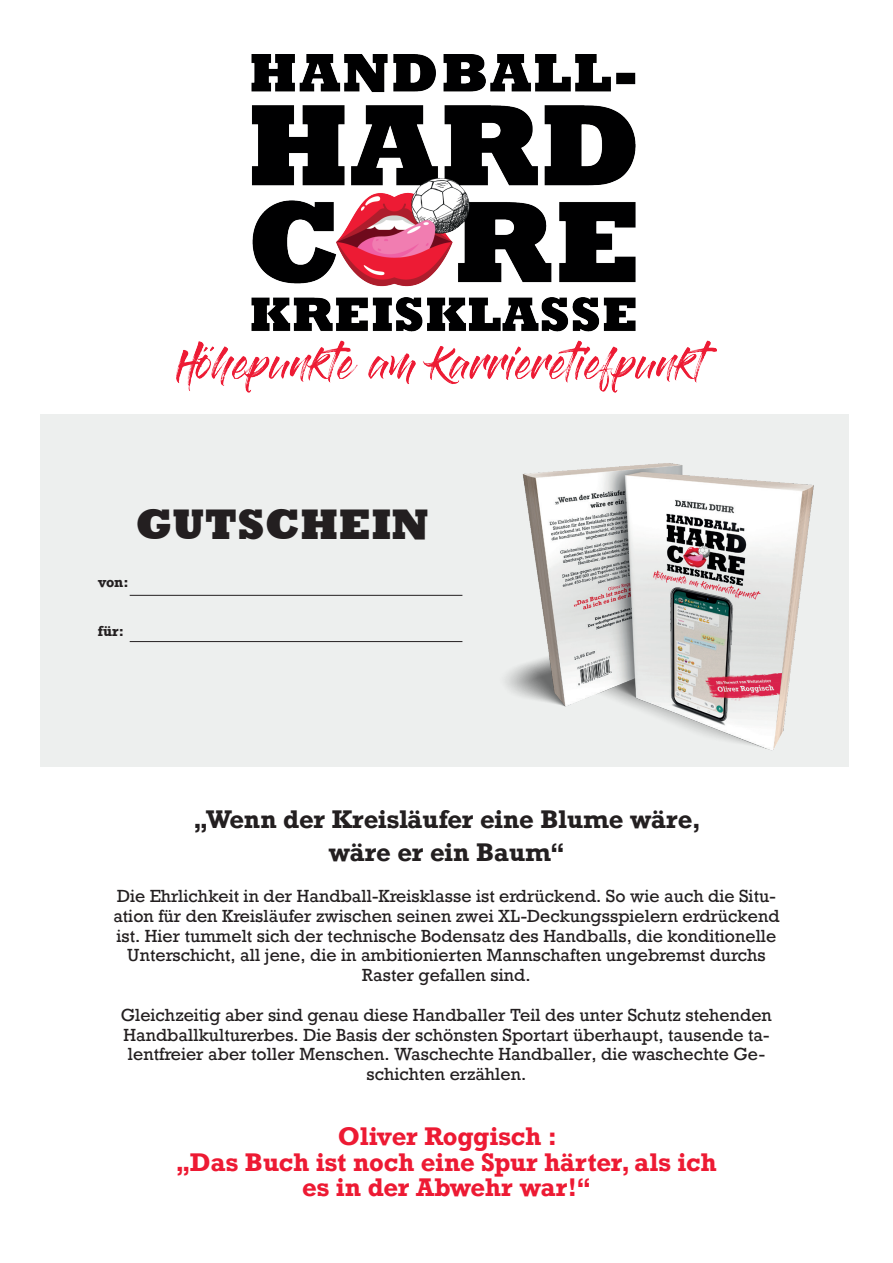
<style>
.page{position:relative;width:893px;height:1263px;background:#fff}
.page>*{position:absolute;margin:0;border:0;box-sizing:border-box;transform-origin:0 0}
.t1{font:800 43.8px "Rockwell";color:#231f20}
.t2{font:700 24px/25.5px "Rockwell";color:#ed1a33;text-align:center}
.t3{font:700 24px/32.4px "Rockwell";letter-spacing:-.01em;color:#231f20;text-align:center}
.t4{font:16.5px/19.8px "Rockwell";color:#231f20;text-align:center}
.t5{font:700 13.5px "Rockwell";letter-spacing:-.005em;color:#231f20}
</style>
<div class="page">
<div style="left:40px;top:414px;width:808px;height:353px;background:#edefee"></div>
<hr style="left:130px;top:595px;width:332px;height:1px;background:#231f20">
<hr style="left:130px;top:641px;width:332px;height:1px;background:#231f20">
<img style="left:176px;top:54px;width:541px;height:338px">
<img style="left:505px;top:463px;width:309px;height:288px">
<h1 class="t1" style="left:136px;top:492px;width:295px">GUTSCHEIN</h1>
<p class="t5" style="left:98px;top:573px;width:32px">von:</p>
<p class="t5" style="left:98px;top:622px;width:28px">für:</p>
<h2 class="t3" style="left:194px;top:803px;width:509px">„Wenn der Kreisläufer eine Blume wäre, wäre er ein Baum“</h2>
<p class="t4" style="left:113px;top:886px;width:668px">Die Ehrlichkeit in der Handball-Kreisklasse ist erdrückend. So wie auch die Situ&shy;ation für den Kreisläufer zwischen seinen zwei XL-Deckungsspielern erdrückend ist. Hier tummelt sich der technische Bodensatz des Handballs, die konditionelle Unterschicht, all jene, die in ambitionierten Mannschaften ungebremst durchs Raster gefallen sind.</p>
<p class="t4" style="left:121px;top:1005px;width:653px">Gleichzeitig aber sind genau diese Handballer Teil des unter Schutz stehenden Handballkulturerbes. Die Basis der schönsten Sportart überhaupt, tausende ta&shy;lentfreier aber toller Menschen. Waschechte Handballer, die waschechte Ge&shy;schichten erzählen.</p>
<h2 class="t2" style="left:176px;top:1123px;width:542px">Oliver Roggisch :<br>„Das Buch ist noch eine Spur härter, als ich es in der Abwehr war!“</h2>
</div>
